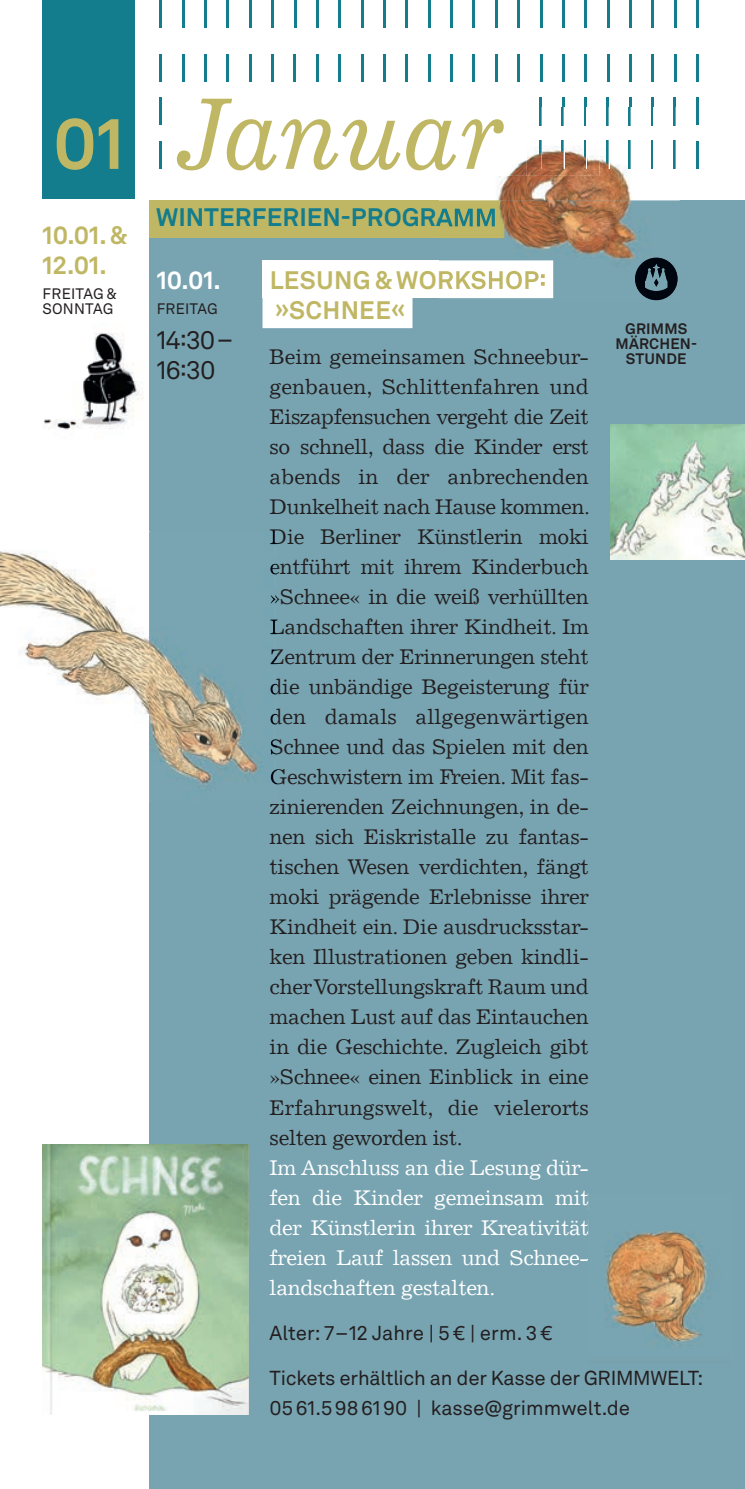
<style>
.page{position:relative;width:745px;height:1489px;background:#fff}
.page>*{position:absolute;margin:0;border:0;box-sizing:border-box;transform-origin:0 0}
.t1{font:italic 102.5px "Excelsior LT";letter-spacing:-.01em;color:#c0b764}
.t2{font:700 25px/30px "Akkurat LL";letter-spacing:.01em;color:#c0b764}
.t3{font:700 25px "Akkurat LL";color:#137c8d}
.t4{font:25px/30px "Akkurat LL";color:#231f20}
.t5{font:700 25px "Akkurat LL";color:#fff}
.t6{font:21.25px/30px "Excelsior LT";letter-spacing:-.005em;color:#231f20;text-align:justify}
.t7{font:21.25px/30px "Excelsior LT";letter-spacing:-.015em;color:#fff;text-align:justify}
.t8{font:20px/30px "Akkurat LL";letter-spacing:-.015em;color:#231f20}
.t9{font:15px/15px "Akkurat LL";letter-spacing:.01em;color:#231f20}
.t10{font:700 15px/15px "Akkurat LL";letter-spacing:.01em;color:#231f20;text-align:center}
.s1{font-family:"Akkurat LL";font-weight:700;font-style:normal;font-size:70px}
</style>
<div class="page">
<div style="left:149px;top:201px;width:595px;height:1287px;background:#78a4b1"></div>
<div style="left:43px;top:0;width:92px;height:199px;background:#137c8d"></div>
<hr style="left:159px;top:0;width:3px;height:28px;background:#137c8d">
<hr style="left:182px;top:0;width:2px;height:28px;background:#137c8d">
<hr style="left:204px;top:0;width:3px;height:28px;background:#137c8d">
<hr style="left:226px;top:0;width:3px;height:28px;background:#137c8d">
<hr style="left:249px;top:0;width:2px;height:28px;background:#137c8d">
<hr style="left:271px;top:0;width:3px;height:28px;background:#137c8d">
<hr style="left:293px;top:0;width:3px;height:28px;background:#137c8d">
<hr style="left:316px;top:0;width:2px;height:28px;background:#137c8d">
<hr style="left:338px;top:0;width:3px;height:28px;background:#137c8d">
<hr style="left:360px;top:0;width:3px;height:28px;background:#137c8d">
<hr style="left:383px;top:0;width:2px;height:28px;background:#137c8d">
<hr style="left:405px;top:0;width:3px;height:28px;background:#137c8d">
<hr style="left:427px;top:0;width:3px;height:28px;background:#137c8d">
<hr style="left:450px;top:0;width:2px;height:28px;background:#137c8d">
<hr style="left:472px;top:0;width:3px;height:28px;background:#137c8d">
<hr style="left:495px;top:0;width:2px;height:28px;background:#137c8d">
<hr style="left:517px;top:0;width:2px;height:28px;background:#137c8d">
<hr style="left:539px;top:0;width:3px;height:28px;background:#137c8d">
<hr style="left:562px;top:0;width:2px;height:28px;background:#137c8d">
<hr style="left:584px;top:0;width:2px;height:28px;background:#137c8d">
<hr style="left:606px;top:0;width:3px;height:28px;background:#137c8d">
<hr style="left:629px;top:0;width:2px;height:28px;background:#137c8d">
<hr style="left:651px;top:0;width:2px;height:28px;background:#137c8d">
<hr style="left:673px;top:0;width:3px;height:28px;background:#137c8d">
<hr style="left:696px;top:0;width:2px;height:28px;background:#137c8d">
<hr style="left:159px;top:54px;width:3px;height:28px;background:#137c8d">
<hr style="left:182px;top:54px;width:2px;height:28px;background:#137c8d">
<hr style="left:204px;top:54px;width:2px;height:28px;background:#137c8d">
<hr style="left:226px;top:54px;width:3px;height:28px;background:#137c8d">
<hr style="left:249px;top:54px;width:2px;height:28px;background:#137c8d">
<hr style="left:271px;top:54px;width:2px;height:28px;background:#137c8d">
<hr style="left:293px;top:54px;width:3px;height:28px;background:#137c8d">
<hr style="left:316px;top:54px;width:2px;height:28px;background:#137c8d">
<hr style="left:338px;top:54px;width:3px;height:28px;background:#137c8d">
<hr style="left:360px;top:54px;width:3px;height:28px;background:#137c8d">
<hr style="left:383px;top:54px;width:2px;height:28px;background:#137c8d">
<hr style="left:405px;top:54px;width:3px;height:28px;background:#137c8d">
<hr style="left:427px;top:54px;width:3px;height:28px;background:#137c8d">
<hr style="left:450px;top:54px;width:2px;height:28px;background:#137c8d">
<hr style="left:472px;top:54px;width:3px;height:28px;background:#137c8d">
<hr style="left:494px;top:54px;width:3px;height:28px;background:#137c8d">
<hr style="left:517px;top:54px;width:2px;height:28px;background:#137c8d">
<hr style="left:539px;top:54px;width:3px;height:28px;background:#137c8d">
<hr style="left:561px;top:54px;width:3px;height:28px;background:#137c8d">
<hr style="left:584px;top:54px;width:2px;height:28px;background:#137c8d">
<hr style="left:606px;top:54px;width:3px;height:28px;background:#137c8d">
<hr style="left:629px;top:54px;width:2px;height:28px;background:#137c8d">
<hr style="left:651px;top:54px;width:2px;height:28px;background:#137c8d">
<hr style="left:673px;top:54px;width:3px;height:28px;background:#137c8d">
<hr style="left:696px;top:54px;width:2px;height:28px;background:#137c8d">
<hr style="left:159px;top:97px;width:2px;height:28px;background:#137c8d">
<hr style="left:539px;top:97px;width:2px;height:28px;background:#137c8d">
<hr style="left:561px;top:97px;width:3px;height:28px;background:#137c8d">
<hr style="left:584px;top:97px;width:2px;height:28px;background:#137c8d">
<hr style="left:606px;top:97px;width:2px;height:28px;background:#137c8d">
<hr style="left:628px;top:97px;width:3px;height:28px;background:#137c8d">
<hr style="left:651px;top:97px;width:2px;height:28px;background:#137c8d">
<hr style="left:673px;top:97px;width:2px;height:28px;background:#137c8d">
<hr style="left:695px;top:97px;width:3px;height:28px;background:#137c8d">
<hr style="left:159px;top:141px;width:2px;height:28px;background:#137c8d">
<hr style="left:695px;top:141px;width:3px;height:28px;background:#137c8d">
<img style="left:44px;top:333px;width:99px;height:97px">
<div style="left:149px;top:200px;width:355px;height:38px;background:#c0b764"></div>
<div style="left:262px;top:260px;width:291px;height:38px;background:#fff"></div>
<div style="left:262px;top:290px;width:150px;height:38px;background:#fff"></div>
<img style="left:43px;top:1144px;width:205px;height:270px">
<img style="left:439px;top:108px;width:240px;height:193px">
<img style="left:526px;top:108px;width:73px;height:68px">
<svg style="left:539px;top:108px;width:2px;height:17px"></svg>
<img style="left:561px;top:108px;width:3px;height:17px">
<svg style="left:584px;top:108px;width:2px;height:17px"></svg>
<svg style="left:606px;top:108px;width:2px;height:17px"></svg>
<img style="left:628px;top:108px;width:3px;height:17px">
<svg style="left:651px;top:108px;width:2px;height:17px"></svg>
<svg style="left:673px;top:108px;width:2px;height:17px"></svg>
<img style="left:539px;top:141px;width:2px;height:28px">
<img style="left:561px;top:141px;width:3px;height:28px">
<img style="left:584px;top:141px;width:2px;height:28px">
<img style="left:606px;top:141px;width:2px;height:28px">
<img style="left:628px;top:141px;width:3px;height:28px">
<img style="left:651px;top:141px;width:2px;height:28px">
<img style="left:673px;top:141px;width:2px;height:28px">
<img style="left:439px;top:108px;width:87px;height:68px">
<img style="left:439px;top:108px;width:64px;height:62px">
<img style="left:634px;top:258px;width:43px;height:42px">
<img style="left:439px;top:200px;width:65px;height:38px">
<img style="left:439px;top:208px;width:55px;height:19px">
<img style="left:439px;top:260px;width:114px;height:38px">
<img style="left:439px;top:271px;width:105px;height:18px">
<img style="left:587px;top:1193px;width:120px;height:154px">
<svg style="left:587px;top:1193px;width:1px;height:16px"></svg>
<svg style="left:587px;top:1218px;width:1px;height:16px"></svg>
<img style="left:610px;top:424px;width:134px;height:135px">
<img style="left:0;top:531px;width:276px;height:271px">
<svg style="left:270px;top:531px;width:6px;height:13px"></svg>
<img style="left:270px;top:558px;width:6px;height:16px">
<img style="left:270px;top:588px;width:6px;height:16px">
<img style="left:270px;top:618px;width:6px;height:16px">
<img style="left:270px;top:648px;width:6px;height:21px">
<img style="left:270px;top:678px;width:6px;height:21px">
<img style="left:270px;top:708px;width:6px;height:21px">
<img style="left:270px;top:738px;width:6px;height:20px">
<img style="left:271px;top:768px;width:5px;height:16px">
<svg style="left:270px;top:798px;width:6px;height:4px"></svg>
<h1 class="t1" style="left:53px;top:74px;width:451px"><span class="s1">1001</span> Januar</h1>
<p class="t2" style="left:43px;top:218px;width:86px">10.01. &amp;<br>12.01.</p>
<p class="t9" style="left:43px;top:285px;width:75px">FREITAG &amp;<br>SONNTAG</p>
<p class="t3" style="left:156px;top:198px;width:342px">WINTERFERIEN-PROGRAMM</p>
<p class="t5" style="left:156px;top:261px;width:66px">10.01.</p>
<p class="t9" style="left:157px;top:300px;width:62px">FREITAG</p>
<p class="t4" style="left:156px;top:324px;width:78px">14:30 –<br>16:30</p>
<p class="t2" style="left:269px;top:263px;width:278px">LESUNG &amp; WORKSHOP: »SCHNEE«</p>
<p class="t6" style="left:269px;top:342px;width:321px">Beim gemeinsamen Schneebur&shy;genbauen, Schlittenfahren und Eiszapfensuchen vergeht die Zeit so schnell, dass die Kinder erst abends in der anbrechenden Dunkelheit nach Hause kommen.<br>Die Berliner Künstlerin moki entführt mit ihrem Kinderbuch »Schnee« in die weiß verhüllten Landschaften ihrer Kindheit. Im Zentrum der Erinnerungen steht die unbändige Begeisterung für den damals allgegenwärtigen Schnee und das Spielen mit den Geschwistern im Freien. Mit fas&shy;zinierenden Zeichnungen, in de&shy;nen sich Eiskristalle zu fantas&shy;tischen Wesen verdichten, fängt moki prägende Erlebnisse ihrer Kindheit ein. Die ausdrucksstar&shy;ken Illustrationen geben kindli&shy;cher Vorstellungskraft Raum und machen Lust auf das Eintauchen in die Geschichte. Zugleich gibt »Schnee« einen Einblick in eine Erfahrungswelt, die vielerorts selten geworden ist.</p>
<p class="t7" style="left:269px;top:1152px;width:320px">Im Anschluss an die Lesung dür&shy;fen die Kinder gemeinsam mit der Künstlerin ihrer Kreativität freien Lauf lassen und Schnee&shy;landschaften gestalten.</p>
<p class="t10" style="left:615px;top:320px;width:83px">GRIMMS<br>MÄRCHEN-<br>STUNDE</p>
<p class="t8" style="left:269px;top:1316px;width:284px">Alter: 7 – 12 Jahre | 5 € | erm. 3 €</p>
<p class="t8" style="left:269px;top:1361px;width:434px">Tickets erhältlich an der Kasse der GRIMMWELT:<br>05 61.5 98 61 90 | kasse@grimmwelt.de</p>
</div>
